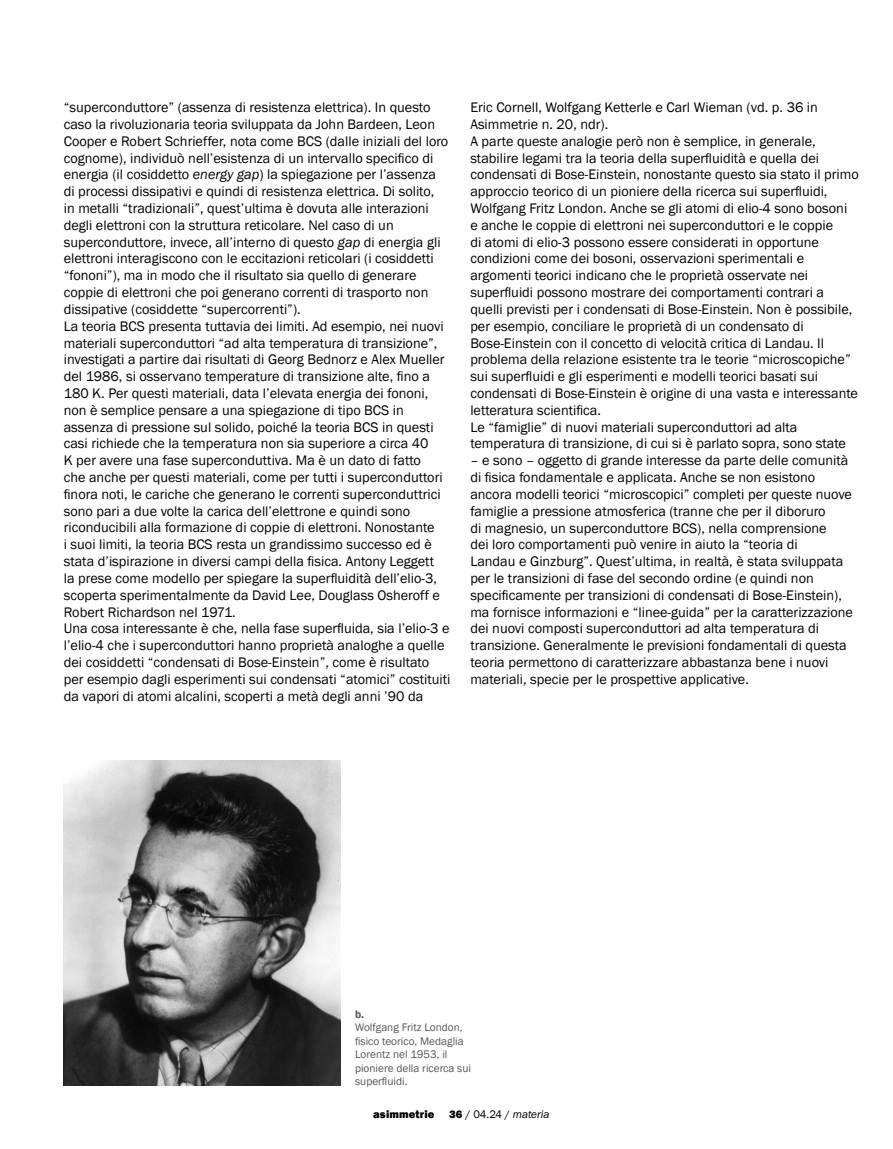
<style>
.page{position:relative;width:893px;height:1149px;background:#fff}
.page>*{position:absolute;margin:0;border:0;box-sizing:border-box;transform-origin:0 0}
.t1{font:14.25px/16.8px "Franklin Gothic";color:#000}
.t2{font:11.25px/13.5px "Franklin Gothic";color:#575756}
.t3{font:11.25px "Franklin Gothic";color:#000}
.t4{font:800 11.25px "Franklin Gothic";letter-spacing:.01em;color:#000}
.t5{font:600 11.25px "Franklin Gothic";color:#575756}
.s1{font-style:italic}
.s2{font-weight:800}
</style>
<div class="page">
<img style="left:64px;top:760px;width:276px;height:324px">
<p class="t1" style="left:64px;top:99px;width:388px">“superconduttore” (assenza di resistenza elettrica). In questo caso la rivoluzionaria teoria sviluppata da John Bardeen, Leon Cooper e Robert Schrieffer, nota come BCS (dalle iniziali del loro cognome), individuò nell’esistenza di un intervallo specifico di energia (il cosiddetto <span class="s1">energy gap</span>) la spiegazione per l’assenza di processi dissipativi e quindi di resistenza elettrica. Di solito,<br>in metalli “tradizionali”, quest’ultima è dovuta alle interazioni degli elettroni con la struttura reticolare. Nel caso di un superconduttore, invece, all’interno di questo <span class="s1">gap</span> di energia gli elettroni interagiscono con le eccitazioni reticolari (i cosiddetti “fononi”), ma in modo che il risultato sia quello di generare coppie di elettroni che poi generano correnti di trasporto non dissipative (cosiddette “supercorrenti”).<br>La teoria BCS presenta tuttavia dei limiti. Ad esempio, nei nuovi materiali superconduttori “ad alta temperatura di transizione”, investigati a partire dai risultati di Georg Bednorz e Alex Mueller del 1986, si osservano temperature di transizione alte, fino a 180 K. Per questi materiali, data l’elevata energia dei fononi, non è semplice pensare a una spiegazione di tipo BCS in assenza di pressione sul solido, poiché la teoria BCS in questi casi richiede che la temperatura non sia superiore a circa 40<br>K per avere una fase superconduttiva. Ma è un dato di fatto<br>che anche per questi materiali, come per tutti i superconduttori finora noti, le cariche che generano le correnti superconduttrici sono pari a due volte la carica dell’elettrone e quindi sono riconducibili alla formazione di coppie di elettroni. Nonostante<br>i suoi limiti, la teoria BCS resta un grandissimo successo ed è stata d’ispirazione in diversi campi della fisica. Antony Leggett<br>la prese come modello per spiegare la superfluidità dell’elio-3, scoperta sperimentalmente da David Lee, Douglass Osheroff e Robert Richardson nel 1971.<br>Una cosa interessante è che, nella fase superfluida, sia l’elio-3 e l’elio-4 che i superconduttori hanno proprietà analoghe a quelle dei cosiddetti “condensati di Bose-Einstein”, come è risultato per esempio dagli esperimenti sui condensati “atomici” costituiti da vapori di atomi alcalini, scoperti a metà degli anni ’90 da</p>
<p class="t1" style="left:470px;top:99px;width:390px">Eric Cornell, Wolfgang Ketterle e Carl Wieman (vd. p. 36 in Asimmetrie n. 20, ndr).<br>A parte queste analogie però non è semplice, in generale, stabilire legami tra la teoria della superfluidità e quella dei condensati di Bose-Einstein, nonostante questo sia stato il primo approccio teorico di un pioniere della ricerca sui superfluidi, Wolfgang Fritz London. Anche se gli atomi di elio-4 sono bosoni<br>e anche le coppie di elettroni nei superconduttori e le coppie<br>di atomi di elio-3 possono essere considerati in opportune condizioni come dei bosoni, osservazioni sperimentali e argomenti teorici indicano che le proprietà osservate nei superfluidi possono mostrare dei comportamenti contrari a quelli previsti per i condensati di Bose-Einstein. Non è possibile, per esempio, conciliare le proprietà di un condensato di Bose-Einstein con il concetto di velocità critica di Landau. Il problema della relazione esistente tra le teorie “microscopiche” sui superfluidi e gli esperimenti e modelli teorici basati sui condensati di Bose-Einstein è origine di una vasta e interessante letteratura scientifica.<br>Le “famiglie” di nuovi materiali superconduttori ad alta temperatura di transizione, di cui si è parlato sopra, sono state</p>
<p class="t1" style="left:470px;top:452px;width:384px">– e sono – oggetto di grande interesse da parte delle comunità di fisica fondamentale e applicata. Anche se non esistono ancora modelli teorici “microscopici” completi per queste nuove famiglie a pressione atmosferica (tranne che per il diboruro<br>di magnesio, un superconduttore BCS), nella comprensione<br>dei loro comportamenti può venire in aiuto la “teoria di<br>Landau e Ginzburg”. Quest’ultima, in realtà, è stata sviluppata per le transizioni di fase del secondo ordine (e quindi non specificamente per transizioni di condensati di Bose-Einstein), ma fornisce informazioni e “linee-guida” per la caratterizzazione dei nuovi composti superconduttori ad alta temperatura di transizione. Generalmente le previsioni fondamentali di questa teoria permettono di caratterizzare abbastanza bene i nuovi materiali, specie per le prospettive applicative.</p>
<p class="t5" style="left:355px;top:1006px;width:11px">b.</p>
<p class="t2" style="left:355px;top:1020px;width:118px">Wolfgang Fritz London, fisico teorico, Medaglia<br>Lorentz nel 1953, il pioniere della ricerca sui superfluidi.</p>
<p class="t4" style="left:373px;top:1106px;width:63px">asimmetrie</p>
<p class="t3" style="left:449px;top:1106px;width:102px"><span class="s2">36</span> / 04.24 / <span class="s1">materia</span></p>
</div>
